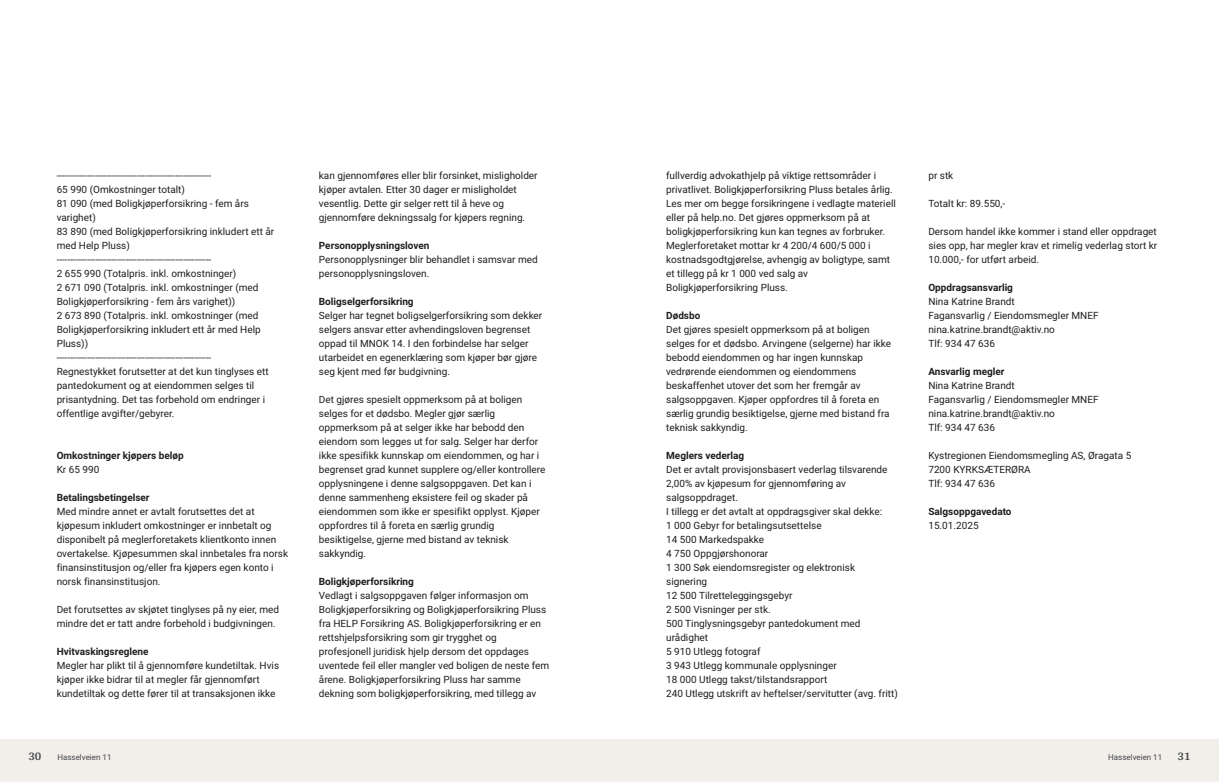
<style>
.page{position:relative;width:1219px;height:782px;background:#fff}
.page>*{position:absolute;margin:0;border:0;box-sizing:border-box;transform-origin:0 0}
.t1{font:700 12px "Arya";color:#414749}
.t2{font:10px/14px "Roboto Vitec";color:#1d1d1b}
.t3{font:700 10px "Roboto Vitec";color:#1d1d1b}
.t4{font:8px "Roboto Vitec";color:#414749}
</style>
<div class="page">
<div style="left:0;top:739px;width:612px;height:42px;background:#f2eeea"></div>
<div style="left:607px;top:739px;width:612px;height:42px;background:#f2eeea"></div>
<p class="t2" style="left:57px;top:167px;width:219px">‑‑‑‑‑‑‑‑‑‑‑‑‑‑‑‑‑‑‑‑‑‑‑‑‑‑‑‑‑‑‑‑------------------------<br>65 990 (Omkostninger totalt)<br>81 090 (med Boligkjøperforsikring ‑ fem års varighet)<br>83 890 (med Boligkjøperforsikring inkludert ett år med Help Pluss)<br>‑‑‑‑‑‑‑‑‑‑‑‑‑‑‑‑‑‑‑‑‑‑‑‑‑‑‑‑‑‑‑‑------------------------<br>2 655 990 (Totalpris. inkl. omkostninger)<br>2 671 090 (Totalpris. inkl. omkostninger (med Boligkjøperforsikring ‑ fem års varighet))<br>2 673 890 (Totalpris. inkl. omkostninger (med Boligkjøperforsikring inkludert ett år med Help Pluss))<br>‑‑‑‑‑‑‑‑‑‑‑‑‑‑‑‑‑‑‑‑‑‑‑‑‑‑‑‑‑‑‑‑------------------------<br>Regnestykket forutsetter at det kun tinglyses ett pantedokument og at eiendommen selges til prisantydning. Det tas forbehold om endringer i offentlige avgifter/gebyrer.</p>
<p class="t3" style="left:57px;top:448px;width:129px">Omkostninger kjøpers beløp</p>
<p class="t2" style="left:57px;top:461px;width:44px">Kr 65 990</p>
<p class="t3" style="left:57px;top:490px;width:94px">Betalingsbetingelser</p>
<p class="t2" style="left:57px;top:503px;width:233px">Med mindre annet er avtalt forutsettes det at kjøpesum inkludert omkostninger er innbetalt og disponibelt på meglerforetakets klientkonto innen overtakelse. Kjøpesummen skal innbetales fra norsk finansinstitusjon og/eller fra kjøpers egen konto i norsk finansinstitusjon.</p>
<p class="t2" style="left:57px;top:601px;width:224px">Det forutsettes av skjøtet tinglyses på ny eier, med mindre det er tatt andre forbehold i budgivningen.</p>
<p class="t3" style="left:57px;top:644px;width:93px">Hvitvaskingsreglene</p>
<p class="t2" style="left:57px;top:657px;width:224px">Megler har plikt til å gjennomføre kundetiltak. Hvis kjøper ikke bidrar til at megler får gjennomført kundetiltak og dette fører til at transaksjonen ikke</p>
<p class="t1" style="left:28px;top:749px;width:15px">30</p>
<p class="t4" style="left:57px;top:751px;width:56px">Hasselveien 11</p>
<p class="t2" style="left:319px;top:167px;width:220px">kan gjennomføres eller blir forsinket, misligholder kjøper avtalen. Etter 30 dager er misligholdet vesentlig. Dette gir selger rett til å heve og gjennomføre dekningssalg for kjøpers regning.</p>
<p class="t3" style="left:319px;top:238px;width:112px">Personopplysningsloven</p>
<p class="t2" style="left:319px;top:251px;width:220px">Personopplysninger blir behandlet i samsvar med personopplysningsloven.</p>
<p class="t3" style="left:319px;top:294px;width:96px">Boligselgerforsikring</p>
<p class="t2" style="left:319px;top:307px;width:225px">Selger har tegnet boligselgerforsikring som dekker selgers ansvar etter avhendingsloven begrenset oppad til MNOK 14. I den forbindelse har selger utarbeidet en egenerklæring som kjøper bør gjøre seg kjent med før budgivning.</p>
<p class="t2" style="left:319px;top:391px;width:228px">Det gjøres spesielt oppmerksom på at boligen selges for et dødsbo. Megler gjør særlig oppmerksom på at selger ikke har bebodd den eiendom som legges ut for salg. Selger har derfor ikke spesifikk kunnskap om eiendommen, og har i begrenset grad kunnet supplere og/eller kontrollere opplysningene i denne salgsoppgaven. Det kan i denne sammenheng eksistere feil og skader på eiendommen som ikke er spesifikt opplyst. Kjøper oppfordres til å foreta en særlig grundig besiktigelse, gjerne med bistand av teknisk sakkyndig.</p>
<p class="t3" style="left:319px;top:574px;width:97px">Boligkjøperforsikring</p>
<p class="t2" style="left:319px;top:587px;width:232px">Vedlagt i salgsoppgaven følger informasjon om Boligkjøperforsikring og Boligkjøperforsikring Pluss fra HELP Forsikring AS. Boligkjøperforsikring er en rettshjelpsforsikring som gir trygghet og profesjonell juridisk hjelp dersom det oppdages uventede feil eller mangler ved boligen de neste fem årene. Boligkjøperforsikring Pluss har samme dekning som boligkjøperforsikring, med tillegg av</p>
<p class="t2" style="left:666px;top:167px;width:231px">fullverdig advokathjelp på viktige rettsområder i privatlivet. Boligkjøperforsikring Pluss betales årlig.<br>Les mer om begge forsikringene i vedlagte materiell eller på help.no. Det gjøres oppmerksom på at boligkjøperforsikring kun kan tegnes av forbruker.<br>Meglerforetaket mottar kr 4 200/4 600/5 000 i kostnadsgodtgjørelse, avhengig av boligtype, samt et tillegg på kr 1 000 ved salg av Boligkjøperforsikring Pluss.</p>
<p class="t3" style="left:666px;top:308px;width:36px">Dødsbo</p>
<p class="t2" style="left:666px;top:321px;width:226px">Det gjøres spesielt oppmerksom på at boligen selges for et dødsbo. Arvingene (selgerne) har ikke bebodd eiendommen og har ingen kunnskap vedrørende eiendommen og eiendommens beskaffenhet utover det som her fremgår av salgsoppgaven. Kjøper oppfordres til å foreta en særlig grundig besiktigelse, gjerne med bistand fra teknisk sakkyndig.</p>
<p class="t3" style="left:666px;top:448px;width:80px">Meglers vederlag</p>
<p class="t2" style="left:666px;top:461px;width:233px">Det er avtalt provisjonsbasert vederlag tilsvarende<br>2,00% av kjøpesum for gjennomføring av salgsoppdraget.<br>I tillegg er det avtalt at oppdragsgiver skal dekke:<br>1 000 Gebyr for betalingsutsettelse<br>14 500 Markedspakke<br>4 750 Oppgjørshonorar<br>1 300 Søk eiendomsregister og elektronisk signering<br>12 500 Tilretteleggingsgebyr<br>2 500 Visninger per stk.<br>500 Tinglysningsgebyr pantedokument med urådighet<br>5 910 Utlegg fotograf<br>3 943 Utlegg kommunale opplysninger<br>18 000 Utlegg takst/tilstandsrapport<br>240 Utlegg utskrift av heftelser/servitutter (avg. fritt)</p>
<p class="t2" style="left:928px;top:167px;width:26px">pr stk</p>
<p class="t2" style="left:928px;top:195px;width:78px">Totalt kr: 89.550,‑</p>
<p class="t2" style="left:928px;top:223px;width:230px;text-align:justify">Dersom handel ikke kommer i stand eller oppdraget sies opp, har megler krav et rimelig vederlag stort kr 10.000,‑ for utført arbeid.</p>
<p class="t3" style="left:928px;top:280px;width:86px">Oppdragsansvarlig</p>
<p class="t2" style="left:928px;top:293px;width:172px">Nina Katrine Brandt<br>Fagansvarlig / Eiendomsmegler MNEF nina.katrine.brandt@aktiv.no<br>Tlf: 934 47 636</p>
<p class="t3" style="left:928px;top:364px;width:78px">Ansvarlig megler</p>
<p class="t2" style="left:928px;top:377px;width:172px">Nina Katrine Brandt<br>Fagansvarlig / Eiendomsmegler MNEF nina.katrine.brandt@aktiv.no<br>Tlf: 934 47 636</p>
<p class="t2" style="left:928px;top:447px;width:204px">Kystregionen Eiendomsmegling AS, Øragata 5<br>7200 KYRKSÆTERØRA<br>Tlf: 934 47 636</p>
<p class="t3" style="left:928px;top:504px;width:85px">Salgsoppgavedato</p>
<p class="t2" style="left:928px;top:517px;width:52px">15.01.2025</p>
<p class="t4" style="left:1108px;top:751px;width:56px">Hasselveien 11</p>
<p class="t1" style="left:1177px;top:749px;width:15px">31</p>
</div>
